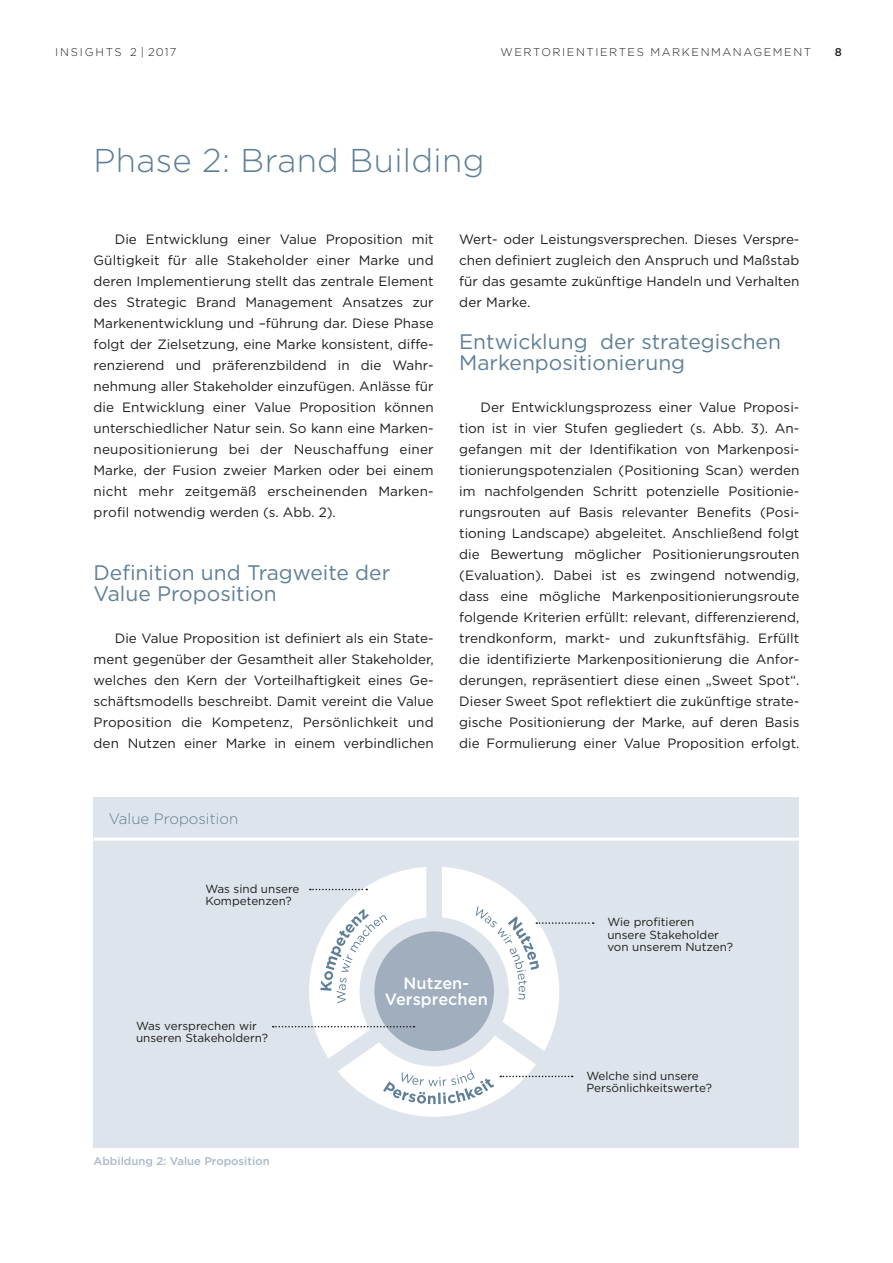
<style>
.page{position:relative;width:893px;height:1263px;background:#fff}
.page>*{position:absolute;margin:0;border:0;box-sizing:border-box;transform-origin:0 0}
.t1{font:300 33px "Gotham";letter-spacing:.01em;color:#5e7f97}
.t2{font:21px/21px "Gotham";color:#5e7f97}
.t3{font:500 16.35px/16.4px "Gotham";color:#fff;text-align:center}
.t4{font:300 15px "Gotham";color:#5e7f97}
.t5{font:13.5px/21px "Gotham";color:#1d1d1b}
.t6{font:11.7px/12.5px "Gotham";color:#1d1d1b}
.t7{font:300 11.25px "Gotham";letter-spacing:.14em;color:#1d1d1b}
.t8{font:500 11.25px "Gotham";color:#a8bbca}
.t9{font:300 11.25px "Gotham";letter-spacing:.16em;color:#1d1d1b}
.t10{font:500 11.25px "Gotham";color:#1d1d1b}
</style>
<div class="page">
<div style="left:94px;top:797px;width:705px;height:351px;background:#dee4eb"></div>
<hr style="left:94px;top:838px;width:705px;height:3px;background:#fff">
<div style="left:309px;top:866px;width:250px;height:251px;background:#fff;border-radius:50%"></div>
<div style="left:426px;top:859px;width:16px;height:60px;background:#dee4eb"></div>
<svg style="left:310px;top:889px;width:57px;height:1px"></svg>
<svg style="left:273px;top:906px;width:321px;height:198px"></svg>
<p class="t9" style="left:55px;top:46px;width:123px">INSIGHTS 2 | 2017</p>
<p class="t7" style="left:500px;top:46px;width:312px">WERTORIENTIERTES MARKENMANAGEM ENT</p>
<p class="t10" style="left:835px;top:46px;width:9px">8</p>
<h1 class="t1" style="left:94px;top:143px;width:392px">PHASE 2: BRAND BUILDING</h1>
<p class="t5" style="left:94px;top:229px;width:342px;text-indent:21px">Die Entwicklung einer Value Proposition mit Gültigkeit für alle Stakeholder einer Marke und deren Implementierung stellt das zentrale Element des Strategic Brand Management Ansatzes zur Markenentwicklung und –führung dar. Diese Phase folgt der Zielsetzung, eine Marke konsistent, diffe&shy;renzierend und präferenzbildend in die Wahr&shy;nehmung aller Stakeholder einzufügen. Anlässe für die Entwicklung einer Value Proposition können unterschiedlicher Natur sein. So kann eine Marken&shy;neupositionierung bei der Neuschaffung einer Marke, der Fusion zweier Marken oder bei einem nicht mehr zeitgemäß erscheinenden Marken&shy;profil notwendig werden (s. Abb. 2).</p>
<h2 class="t2" style="left:94px;top:562px;width:298px">Definition und Tragweite der<br>Value Proposition</h2>
<p class="t5" style="left:94px;top:628px;width:342px;text-align:justify;text-indent:21px">Die Value Proposition ist definiert als ein State&shy;ment gegenüber der Gesamtheit aller Stakeholder, welches den Kern der Vorteilhaftigkeit eines Ge&shy;schäftsmodells beschreibt. Damit vereint die Value Proposition die Kompetenz, Persönlichkeit und den Nutzen einer Marke in einem verbindlichen</p>
<p class="t4" style="left:109px;top:811px;width:131px">VALUE PROPOSITION</p>
<p class="t6" style="left:205px;top:882px;width:96px">Was sind unsere<br>Kompetenzen?</p>
<p class="t5" style="left:459px;top:229px;width:342px;text-align:justify">Wert- oder Leistungsversprechen. Dieses Verspre&shy;chen definiert zugleich den Anspruch und Maßstab für das gesamte zukünftige Handeln und Verhalten der Marke.</p>
<h2 class="t2" style="left:459px;top:331px;width:323px">Entwicklung der strategischen<br>Markenpositionierung</h2>
<p class="t5" style="left:459px;top:397px;width:342px;text-indent:21px">Der Entwicklungsprozess einer Value Proposi&shy;tion ist in vier Stufen gegliedert (s. Abb. 3). An&shy;gefangen mit der Identifikation von Markenposi&shy;tionierungspotenzialen (Positioning Scan) werden im nachfolgenden Schritt potenzielle Positionie&shy;rungsrouten auf Basis relevanter Benefits (Posi&shy;tioning Landscape) abgeleitet. Anschließend folgt die Bewertung möglicher Positionierungsrouten (Evaluation). Dabei ist es zwingend notwendig, dass eine mögliche Markenpositionierungsroute folgende Kriterien erfüllt: relevant, differenzierend, trendkonform, markt- und zukunftsfähig. Erfüllt die identifizierte Markenpositionierung die Anfor&shy;derungen, repräsentiert diese einen „Sweet Spot“.<br>Dieser Sweet Spot reflektiert die zukünftige strate&shy;gische Positionierung der Marke, auf deren Basis die Formulierung einer Value Proposition erfolgt.</p>
<p class="t6" style="left:607px;top:916px;width:127px">Wie profitieren unsere Stakeholder von unserem Nutzen?</p>
<p class="t6" style="left:136px;top:1019px;width:133px">Was versprechen wir unseren Stakeholdern?</p>
<p class="t8" style="left:94px;top:1154px;width:178px">Abbildung 2: Value Proposition</p>
<p class="t3" style="left:385px;top:974px;width:104px">Nutzen-<br>Versprechen</p>
<p class="t6" style="left:586px;top:1069px;width:127px">Welche sind unsere<br>Persönlichkeitswerte?</p>
</div>
